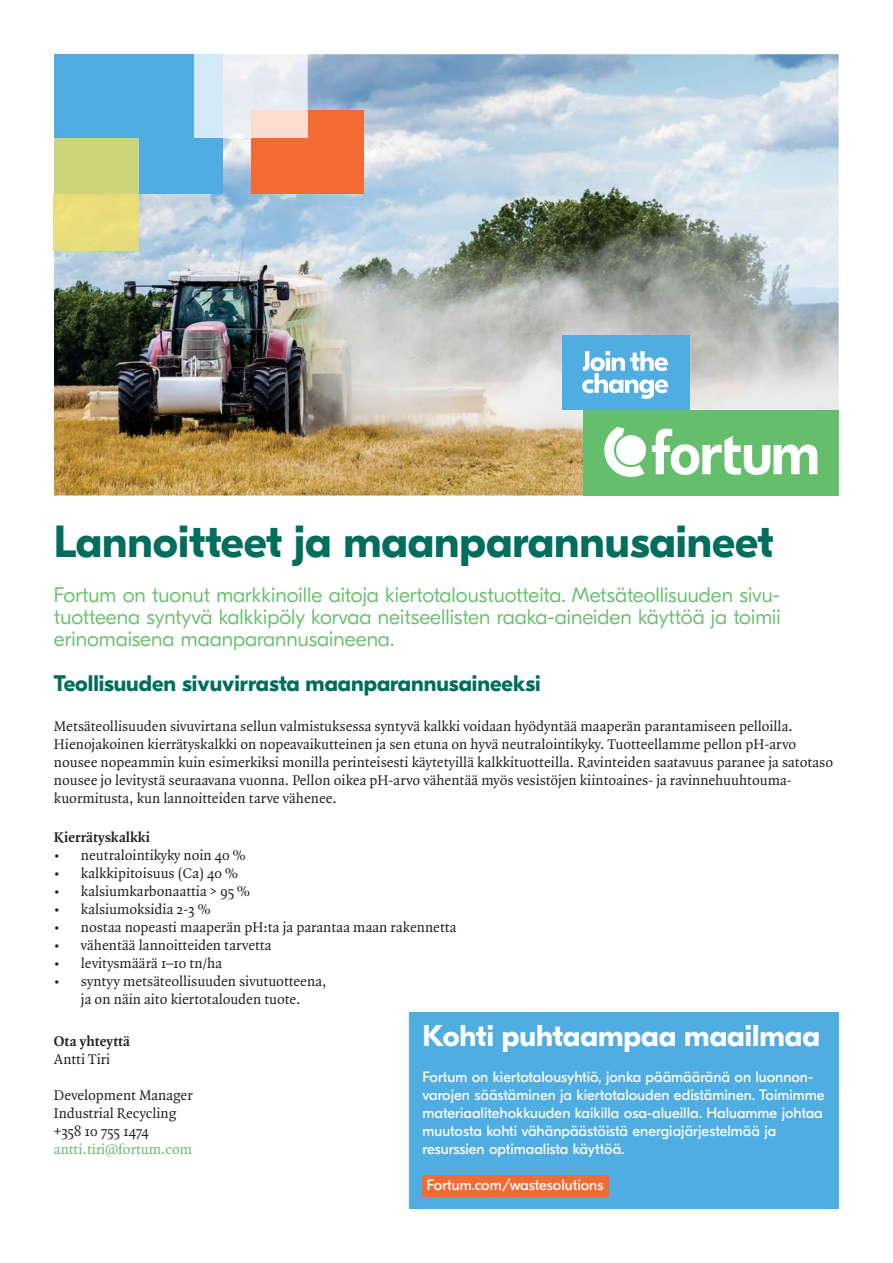
<style>
.page{position:relative;width:893px;height:1263px;background:#fff}
.page>*{position:absolute;margin:0;border:0;box-sizing:border-box;transform-origin:0 0}
.t1{font:700 45px "GT Eesti Pro Display";color:#006d5d}
.t2{font:700 30px "GT Eesti Pro Display";color:#fff}
.t3{font:700 22.5px "GT Eesti Pro Display";color:#006d5d}
.t4{font:300 21px/21.8px "GT Eesti Pro Display";color:#65be6b;text-align:justify}
.t5{font:15px/18px "Quadraat Pro";color:#231f20}
.t6{font:15px/18px "GT Eesti Pro Display";color:#fff}
.t7{font:700 15px "Quadraat Pro";color:#231f20}
.t8{font:15px "Quadraat Pro";color:#65be6b}
</style>
<div class="page">
<img style="left:54px;top:54px;width:785px;height:442px">
<div style="left:54px;top:54px;width:169px;height:140px;background:#4fade1"></div>
<div style="left:251px;top:110px;width:113px;height:84px;background:#f36b33"></div>
<div style="left:54px;top:194px;width:84px;height:56px;background:#e9dd7b"></div>
<div style="left:54px;top:138px;width:84px;height:56px;background:#cdd57b"></div>
<img style="left:223px;top:54px;width:84px;height:84px">
<div style="left:195px;top:54px;width:28px;height:84px;background:#d3e9f7"></div>
<div style="left:251px;top:110px;width:56px;height:28px;background:#fddbcf"></div>
<div style="left:583px;top:410px;width:256px;height:86px;background:#65be6b"></div>
<svg style="left:604px;top:427px;width:213px;height:50px"></svg>
<div style="left:561px;top:336px;width:128px;height:74px;background:#4fade1"></div>
<svg style="left:582px;top:351px;width:86px;height:48px"></svg>
<div style="left:409px;top:1012px;width:430px;height:197px;background:#4fade1"></div>
<div style="left:422px;top:1175px;width:186px;height:22px;background:#f36b33"></div>
<h1 class="t1" style="left:54px;top:515px;width:721px">Lannoitteet ja maanparannusaineet</h1>
<h3 class="t4" style="left:54px;top:584px;width:728px">Fortum on tuonut markkinoille aitoja kiertotaloustuotteita. Metsäteollisuuden sivu&shy;tuotteena syntyvä kalkkipöly korvaa neitseellisten raaka-aineiden käyttöä ja toimii erinomaisena maanparannusaineena.</h3>
<h3 class="t3" style="left:54px;top:670px;width:488px">Teollisuuden sivuvirrasta maanparannusaineeksi</h3>
<p class="t5" style="left:54px;top:718px;width:781px">Metsäteollisuuden sivuvirtana sellun valmistuksessa syntyvä kalkki voidaan hyödyntää maaperän parantamiseen pelloilla.<br>Hienojakoinen kierrätyskalkki on nopeavaikutteinen ja sen etuna on hyvä neutralointikyky. Tuotteellamme pellon pH-arvo nousee nopeammin kuin esimerkiksi monilla perinteisesti käytetyillä kalkkituotteilla. Ravinteiden saatavuus paranee ja satotaso nousee jo levitystä seuraavana vuonna. Pellon oikea pH-arvo vähentää myös vesistöjen kiintoaines- ja ravinnehuuhtouma&shy;kuormitusta, kun lannoitteiden tarve vähenee.</p>
<p class="t7" style="left:54px;top:828px;width:98px">Kierrätyskalkki</p>
<p class="t5" style="left:54px;top:848px;width:193px">• neutralointikyky noin 40 %</p>
<p class="t5" style="left:54px;top:866px;width:186px">• kalkkipitoisuus (Ca) 40 %</p>
<p class="t5" style="left:54px;top:884px;width:198px">• kalsiumkarbonaattia &gt; 95 %</p>
<p class="t5" style="left:54px;top:902px;width:158px">• kalsiumoksidia 2-3 %</p>
<p class="t5" style="left:54px;top:920px;width:404px">• nostaa nopeasti maaperän pH:ta ja parantaa maan rakennetta</p>
<p class="t5" style="left:54px;top:938px;width:219px">• vähentää lannoitteiden tarvetta</p>
<p class="t5" style="left:54px;top:956px;width:170px">• levitysmäärä 1–10 tn/ha</p>
<p class="t5" style="left:54px;top:974px;width:274px;text-align:center">• syntyy metsäteollisuuden sivutuotteena, ja on näin aito kiertotalouden tuote.</p>
<p class="t7" style="left:54px;top:1032px;width:78px">Ota yhteyttä</p>
<p class="t5" style="left:54px;top:1052px;width:58px">Antti Tiri</p>
<p class="t5" style="left:54px;top:1088px;width:140px">Development Manager<br>Industrial Recycling +358 10 755 1474</p>
<p class="t8" style="left:54px;top:1144px;width:140px">antti.tiri@fortum.com</p>
<h2 class="t2" style="left:422px;top:1018px;width:399px">Kohti puhtaampaa maailmaa</h2>
<p class="t6" style="left:422px;top:1070px;width:404px">Fortum on kiertotalousyhtiö, jonka päämääränä on luonnon&shy;varojen säästäminen ja kiertotalouden edistäminen. Toimimme materiaalitehokkuuden kaikilla osa-alueilla. Haluamme johtaa muutosta kohti vähänpäästöistä energiajärjestelmää ja resurssien optimaalista käyttöä.</p>
<p class="t6" style="left:427px;top:1178px;width:178px">Fortum.com/wastesolutions</p>
</div>
